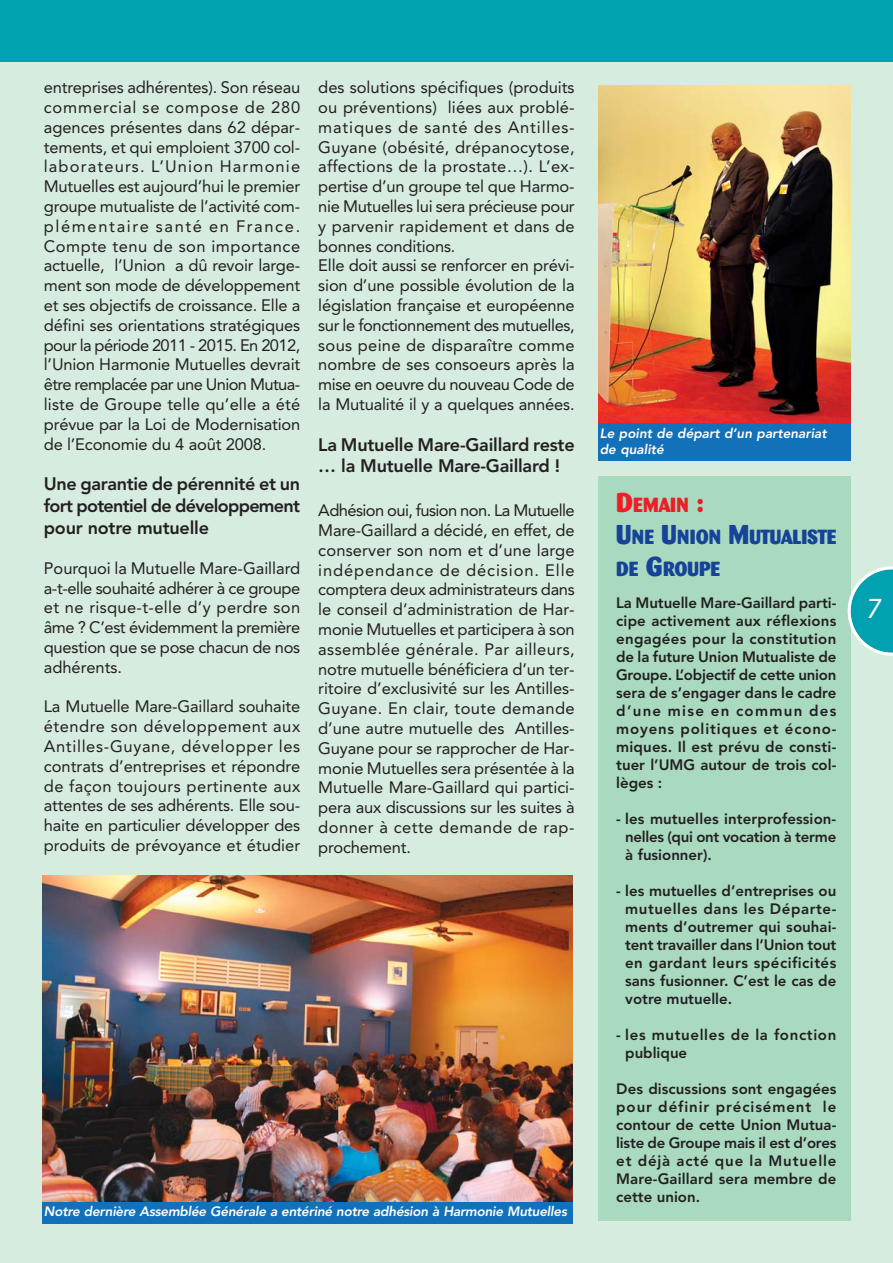
<style>
.page{position:relative;width:893px;height:1263px;background:#fff}
.page>*{position:absolute;margin:0;border:0;box-sizing:border-box;transform-origin:0 0}
.t1{font:27px "Avenir";color:#fff}
.t2{font:800 20.25px/32.4px "Barmeno";color:#164397}
.t3{font:800 18px/21.6px "Avenir";letter-spacing:-.01em;color:#231f20;text-align:justify}
.t4{font:16.5px/19.8px "Avenir";letter-spacing:-.01em;color:#231f20;text-align:justify}
.t5{font:800 15px/18px "Avenir";color:#231f20;text-align:justify}
.t6{font:800 15px/18px "Avenir";letter-spacing:.045em;color:#231f20}
.t7{font:800 13.5px/16.2px "Avenir";color:#fff}
.s1{font-size:27px;color:#ed1e25}
.s2{color:#ed1e25}
.s3{font-size:27px}
</style>
<div class="page">
<div style="left:0;top:0;width:892px;height:1263px;background:#d6ecdf"></div>
<div style="left:0;top:0;width:892px;height:61px;background:#00a2b1"></div>
<img style="left:598px;top:85px;width:252px;height:338px">
<img style="left:42px;top:876px;width:530px;height:326px">
<div style="left:598px;top:476px;width:252px;height:744px;background:#a9d9bf"></div>
<svg style="left:847px;top:566px;width:45px;height:90px"></svg>
<div style="left:598px;top:423px;width:252px;height:38px;background:#1371b9"></div>
<div style="left:42px;top:1202px;width:530px;height:21px;background:#1371b9"></div>
<p class="t4" style="left:44px;top:79px;width:258px">entreprises adhérentes). Son réseau commercial se compose de 280 agences présentes dans 62 dépar&shy;tements, et qui emploient 3700 col&shy;laborateurs. L’Union Harmonie Mutuelles est aujourd’hui le premier groupe mutualiste de l’activité com&shy;plémentaire santé en France.<br>Compte tenu de son importance actuelle, l’Union a dû revoir large&shy;ment son mode de développement et ses objectifs de croissance. Elle a défini ses orientations stratégiques pour la période 2011 - 2015. En 2012, l’Union Harmonie Mutuelles devrait être remplacée par une Union Mutua&shy;liste de Groupe telle qu’elle a été prévue par la Loi de Modernisation de l’Economie du 4 août 2008.</p>
<p class="t3" style="left:44px;top:475px;width:258px">Une garantie de pérennité et un fort potentiel de développement pour notre mutuelle</p>
<p class="t4" style="left:44px;top:560px;width:258px">Pourquoi la Mutuelle Mare-Gaillard a-t-elle souhaité adhérer à ce groupe et ne risque-t-elle d’y perdre son âme ? C’est évidemment la première question que se pose chacun de nos adhérents.</p>
<p class="t4" style="left:44px;top:698px;width:258px">La Mutuelle Mare-Gaillard souhaite étendre son développement aux Antilles-Guyane, développer les contrats d’entreprises et répondre de façon toujours pertinente aux attentes de ses adhérents. Elle sou&shy;haite en particulier développer des produits de prévoyance et étudier</p>
<p class="t4" style="left:318px;top:79px;width:258px;text-align:left">des solutions spécifiques (produits ou préventions) liées aux problé&shy;matiques de santé des Antilles-Guyane (obésité, drépanocytose, affections de la prostate…). L’ex&shy;pertise d’un groupe tel que Harmo&shy;nie Mutuelles lui sera précieuse pour y parvenir rapidement et dans de bonnes conditions.<br>Elle doit aussi se renforcer en prévi&shy;sion d’une possible évolution de la législation française et européenne sur le fonctionnement des mutuelles, sous peine de disparaître comme nombre de ses consoeurs après la mise en oeuvre du nouveau Code de la Mutualité il y a quelques années.</p>
<p class="t3" style="left:318px;top:435px;width:258px">La Mutuelle Mare-Gaillard reste … la Mutuelle Mare-Gaillard !</p>
<p class="t4" style="left:318px;top:502px;width:258px">Adhésion oui, fusion non. La Mutuelle Mare-Gaillard a décidé, en effet, de conserver son nom et d’une large indépendance de décision. Elle comptera deux administrateurs dans le conseil d’administration de Har&shy;monie Mutuelles et participera à son assemblée générale. Par ailleurs, notre mutuelle bénéficiera d’un ter&shy;ritoire d’exclusivité sur les Antilles-Guyane. En clair, toute demande d’une autre mutuelle des Antilles-Guyane pour se rapprocher de Har&shy;monie Mutuelles sera présentée à la Mutuelle Mare-Gaillard qui partici&shy;pera aux discussions sur les suites à donner à cette demande de rap&shy;prochement.</p>
<p class="t2" style="left:616px;top:490px;width:222px"><span class="s1">D</span><span class="s2">EMAIN</span> <span class="s1">:<br></span><span class="s3">U</span>NE <span class="s3">U</span>NION <span class="s3">M</span>UTUALISTE<br>DE <span class="s3">G</span>ROUPE</p>
<p class="t7" style="left:599px;top:426px;width:230px">Le point de départ d’un partenariat de qualité</p>
<p class="t5" style="left:616px;top:595px;width:222px">La Mutuelle Mare-Gaillard parti&shy;cipe activement aux réflexions engagées pour la constitution de la future Union Mutualiste de Groupe. L’objectif de cette union sera de s’engager dans le cadre d’une mise en commun des moyens politiques et écono&shy;miques. Il est prévu de consti&shy;tuer l’UMG autour de trois col&shy;lèges :</p>
<p class="t5" style="left:625px;top:811px;width:213px;text-indent:-9px">- les mutuelles interprofession&shy;nelles (qui ont vocation à terme à fusionner).</p>
<p class="t5" style="left:625px;top:883px;width:213px;text-indent:-9px">- les mutuelles d’entreprises ou mutuelles dans les Départe&shy;ments d’outremer qui souhai&shy;tent travailler dans l’Union tout en gardant leurs spécificités sans fusionner. C’est le cas de votre mutuelle.</p>
<p class="t6" style="left:625px;top:1027px;width:213px;text-indent:-9px">- les mutuelles de la fonction publique</p>
<p class="t5" style="left:616px;top:1081px;width:222px">Des discussions sont engagées pour définir précisément le contour de cette Union Mutua&shy;liste de Groupe mais il est d’ores et déjà acté que la Mutuelle Mare-Gaillard sera membre de cette union.</p>
<p class="t7" style="left:44px;top:1205px;width:526px">Notre dernière Assemblée Générale a entériné notre adhésion à Harmonie Mutuelles</p>
<h1 class="t1" style="left:865px;top:598px;width:20px">7</h1>
</div>
